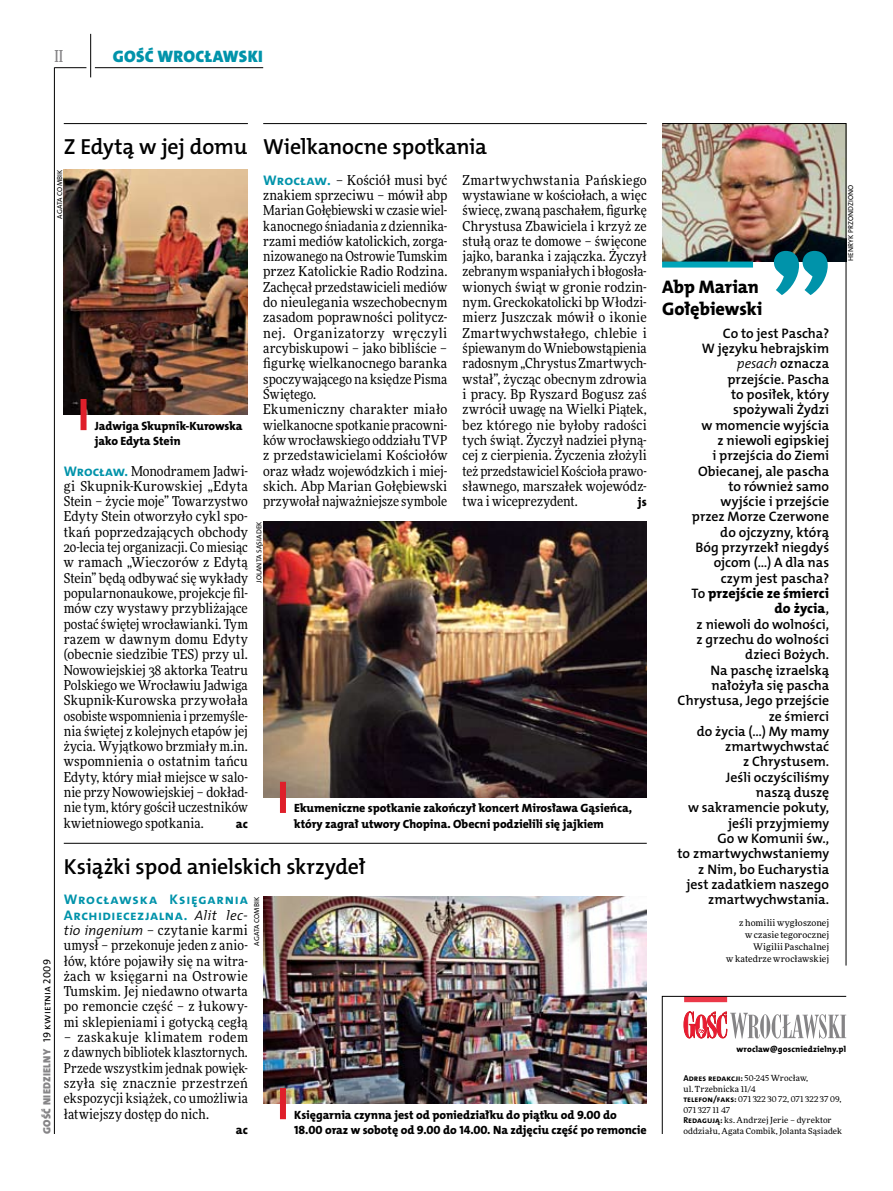
<style>
.page{position:relative;width:893px;height:1191px;background:#fff}
.page>*{position:absolute;margin:0;border:0;box-sizing:border-box;transform-origin:0 0}
.t1{font:21.9px "The Mix HP6 Se Bld";letter-spacing:-.01em;color:#000}
.t2{font:18.3px/21.6px "The Mix HP8 Ex Bld";color:#000}
.t3{font:16.65px "The Mix HP9 Blk";letter-spacing:.02em;color:#0093aa}
.t4{font:500 16.5px "Freeday Narrow";color:#858486;scale:.9 1}
.t5{font:14.1px/15.3px "The Mix HP8 Ex Bld";letter-spacing:.005em;color:#000;text-align:right}
.t6{font:13.95px/15.3px "The Mix HP7 Bld";letter-spacing:.045em;color:#0093aa}
.t7{font:13.8px/15.3px "The Mix HP6 Se Bld";color:#000;text-align:right}
.t8{font:13.65px/15.3px "Freeday Narrow News";letter-spacing:.01em;color:#000;text-align:justify}
.t9{font:12.3px "The Mix HP8 Ex Bld";color:#000}
.t10{font:12px/15.3px "The Mix HP8 Ex Bld";letter-spacing:-.005em;color:#000}
.t11{font:10.5px "The Mix HP9 Blk";letter-spacing:.025em;color:#858486}
.t12{font:9px/12px "Freeday News";letter-spacing:.01em;color:#000;text-align:right}
.t13{font:8.55px "The Mix HP7 Bld";letter-spacing:.005em;color:#000}
.t14{font:8.55px "The Mix HP8 Ex Bld";letter-spacing:.02em;color:#000}
.t15{font:8.4px/10.5px "Freeday News";letter-spacing:.01em;color:#000}
.t16{font:7.2px "The Mix HP5 Plain";letter-spacing:.015em;color:#000}
.s1{font-family:"The Mix HP7 Bld";font-size:13.95px;color:#0093aa}
.s2{font-family:"The Mix HP5 Plain";color:#000}
.s3{font-family:"The Mix HP4 Se Lig IT";font-size:13.65px;color:#000}
.s4{font-family:"The Mix HP4 Se Lig IT"}
.s5{font-family:"The Mix HP6 Se Bld";font-size:13.8px}
.s6{font-family:"Freeday News";font-size:8.4px}
.s7{font-family:"The Mix HP7 Bld";font-size:8.55px}
</style>
<div class="page">
<hr style="left:54px;top:67px;width:1px;height:1067px;background:#000">
<hr style="left:90px;top:34px;width:1px;height:43px;background:#000">
<hr style="left:54px;top:67px;width:32px;height:1px;background:#000">
<hr style="left:95px;top:67px;width:168px;height:1px;background:#000">
<svg style="left:662px;top:996px;width:185px;height:138px"></svg>
<svg style="left:662px;top:123px;width:184px;height:843px"></svg>
<div style="left:662px;top:261px;width:91px;height:6px;background:#00a4b9"></div>
<svg style="left:774px;top:251px;width:54px;height:44px"></svg>
<hr style="left:64px;top:123px;width:184px;height:1px;background:#000">
<img style="left:64px;top:169px;width:184px;height:245px">
<div style="left:81px;top:399px;width:6px;height:31px;background:#df1f2a"></div>
<hr style="left:263px;top:123px;width:384px;height:1px;background:#000">
<img style="left:263px;top:521px;width:384px;height:276px">
<div style="left:280px;top:782px;width:6px;height:31px;background:#df1f2a"></div>
<hr style="left:64px;top:843px;width:583px;height:1px;background:#000">
<img style="left:264px;top:897px;width:383px;height:206px">
<div style="left:280px;top:1088px;width:6px;height:31px;background:#df1f2a"></div>
<p class="t4" style="left:54px;top:46px;width:11px">II</p>
<p class="t3" style="left:113px;top:46px;width:152px">GOŚĆ WROCŁAWSKI</p>
<h1 class="t1" style="left:64px;top:132px;width:185px">Z Edytą w jej domu</h1>
<p class="t16" style="left:55px;top:218px;width:51px;rotate:-90deg">Agata Combik</p>
<p class="t10" style="left:95px;top:418px;width:149px">Jadwiga Skupnik-Kurowska jako Edyta Stein</p>
<p class="t8" style="left:64px;top:463px;width:186px"><span class="s1">Wrocław.</span> Monodramem Jadwi&shy;gi Skupnik-Kurowskiej „Edyta Stein – życie moje” Towarzystwo Edyty Stein otworzyło cykl spo&shy;tkań poprzedzających obchody 20-lecia tej organizacji. Co miesiąc w ramach „Wieczorów z Edytą Stein” będą odbywać się wykłady popularnonaukowe, projekcje fil&shy;mów czy wystawy przybliżające postać świętej wrocławianki. Tym razem w dawnym domu Edyty (obecnie siedzibie TES) przy ul.<br>Nowowiejskiej 38 aktorka Teatru Polskiego we Wrocławiu Jadwiga Skupnik-Kurowska przywołała osobiste wspomnienia i przemyśle&shy;nia świętej z kolejnych etapów jej życia. Wyjątkowo brzmiały m.in. wspomnienia o ostatnim tańcu Edyty, który miał miejsce w salo&shy;nie przy Nowowiejskiej – dokład&shy;nie tym, który gościł uczestników kwietniowego spotkania.</p>
<p class="t9" style="left:236px;top:815px;width:14px">ac</p>
<h1 class="t1" style="left:263px;top:132px;width:226px">Wielkanocne spotkania</h1>
<p class="t8" style="left:263px;top:172px;width:186px;text-align:left"><span class="s1">Wrocław.</span> – Kościół musi być znakiem sprzeciwu – mówił abp<br>Marian Gołębiewski w czasie wiel&shy;kanocnego śniadania z dziennika&shy;rzami mediów katolickich, zorga&shy;nizowanego na Ostrowie Tumskim przez Katolickie Radio Rodzina.<br>Zachęcał przedstawicieli mediów do nieulegania wszechobecnym zasadom poprawności politycz&shy;nej. Organizatorzy wręczyli arcybiskupowi – jako bibliście – figurkę wielkanocnego baranka spoczywającego na księdze Pisma<br>Świętego.<br>Ekumeniczny charakter miało wielkanocne spotkanie pracowni&shy;ków wrocławskiego oddziału TVP z przedstawicielami Kościołów oraz władz wojewódzkich i miej&shy;skich. Abp Marian Gołębiewski przywołał najważniejsze symbole</p>
<p class="t8" style="left:463px;top:172px;width:186px">Zmartwychwstania Pańskiego wystawiane w kościołach, a więc świecę, zwaną paschałem, figurkę Chrystusa Zbawiciela i krzyż ze stułą oraz te domowe – święcone jajko, baranka i zajączka. Życzył zebranym wspaniałych i błogosła&shy;wionych świąt w gronie rodzin&shy;nym. Greckokatolicki bp Włodzi&shy;mierz Juszczak mówił o ikonie Zmartwychwstałego, chlebie i śpiewanym do Wniebowstąpienia radosnym „Chrystus Zmartwych&shy;wstał”, życząc obecnym zdrowia i pracy. Bp Ryszard Bogusz zaś zwrócił uwagę na Wielki Piątek, bez którego nie byłoby radości tych świąt. Życzył nadziei płyną&shy;cej z cierpienia. Życzenia złożyli też przedstawiciel Kościoła prawo&shy;sławnego, marszałek wojewódz&shy;twa i wiceprezydent.</p>
<p class="t9" style="left:638px;top:494px;width:10px">js</p>
<p class="t16" style="left:255px;top:583px;width:63px;rotate:-90deg">Jolanta sąsiadek</p>
<p class="t10" style="left:294px;top:801px;width:339px">Ekumeniczne spotkanie zakończył koncert Mirosława Gąsieńca, który zagrał utwory Chopina. Obecni podzielili się jajkiem</p>
<p class="t11" style="left:40px;top:1134px;width:176px;rotate:-90deg">GOŚĆ NIEDZIELNY <span class="s2">19 kwietnia 2009</span></p>
<h1 class="t1" style="left:64px;top:852px;width:304px">Książki spod anielskich skrzydeł</h1>
<p class="t6" style="left:64px;top:892px;width:186px">Wrocławska Księgarnia<br>Archidiecezjalna. <span class="s3">Alit lec-</span></p>
<p class="t8" style="left:64px;top:922px;width:186px"><span class="s4">tio ingenium</span> – czytanie karmi umysł – przekonuje jeden z anio&shy;łów, które pojawiły się na witra&shy;żach w księgarni na Ostrowie Tumskim. Jej niedawno otwarta po remoncie część – z łukowy&shy;mi sklepieniami i gotycką cegłą</p>
<p class="t8" style="left:64px;top:1029px;width:186px">– zaskakuje klimatem rodem z dawnych bibliotek klasztornych.<br>Przede wszystkim jednak powięk&shy;szyła się znacznie przestrzeń ekspozycji książek, co umożliwia łatwiejszy dostęp do nich.</p>
<p class="t9" style="left:236px;top:1122px;width:14px">ac</p>
<p class="t16" style="left:252px;top:945px;width:51px;rotate:-90deg">Agata Combik</p>
<p class="t10" style="left:294px;top:1107px;width:354px">Księgarnia czynna jest od poniedziałku do piątku od 9.00 do<br>18.00 oraz w sobotę od 9.00 do 14.00. Na zdjęciu część po remoncie</p>
<h2 class="t2" style="left:662px;top:276px;width:102px">Abp Marian<br>Gołębiewski</h2>
<p class="t7" style="left:692px;top:325px;width:139px">Co to jest Pascha?<br>W języku hebrajskim <span class="s4">pesach</span> oznacza przejście. Pascha<br>to posiłek, który spożywali Żydzi<br>w momencie wyjścia<br>z niewoli egipskiej<br>i przejścia do Ziemi<br>Obiecanej, ale pascha to również samo wyjście i przejście przez Morze Czerwone do ojczyzny, którą<br>Bóg przyrzekł niegdyś ojcom (...) A dla nas czym jest pascha?</p>
<p class="t5" style="left:691px;top:586px;width:139px"><span class="s5">To</span> przejście ze śmierci do życia<span class="s5">,</span></p>
<p class="t7" style="left:677px;top:616px;width:153px">z niewoli do wolności,<br>z grzechu do wolności dzieci Bożych.<br>Na paschę izraelską nałożyła się pascha<br>Chrystusa, Jego przejście ze śmierci<br>do życia (...) My mamy zmartwychwstać<br>z Chrystusem.<br>Jeśli oczyściliśmy<br>naszą duszę<br>w sakramencie pokuty, jeśli przyjmiemy<br>Go w Komunii św.,<br>to zmartwychwstaniemy z Nim, bo Eucharystia jest zadatkiem naszego zmartwychwstania.</p>
<p class="t12" style="left:726px;top:917px;width:104px">z homilii wygłoszonej<br>w czasie tegorocznej<br>Wigilii Paschalnej<br>w katedrze wrocławskiej</p>
<p class="t16" style="left:846px;top:261px;width:78px;rotate:-90deg">henryk przondziono</p>
<p class="t14" style="left:736px;top:1043px;width:111px">wroclaw@goscniedzielny.pl</p>
<p class="t13" style="left:683px;top:1073px;width:126px">Adres redakcji: <span class="s6">50-245 Wrocław,</span></p>
<p class="t15" style="left:683px;top:1083px;width:160px">ul. Trzebnicka 11/4<br><span class="s7">telefon/faks:</span> 071 322 30 72, 071 322 37 09,<br>071 327 11 47<br><span class="s7">Redagują:</span> ks. Andrzej Jerie – dyrektor oddziału, Agata Combik, Jolanta Sąsiadek</p>
</div>
